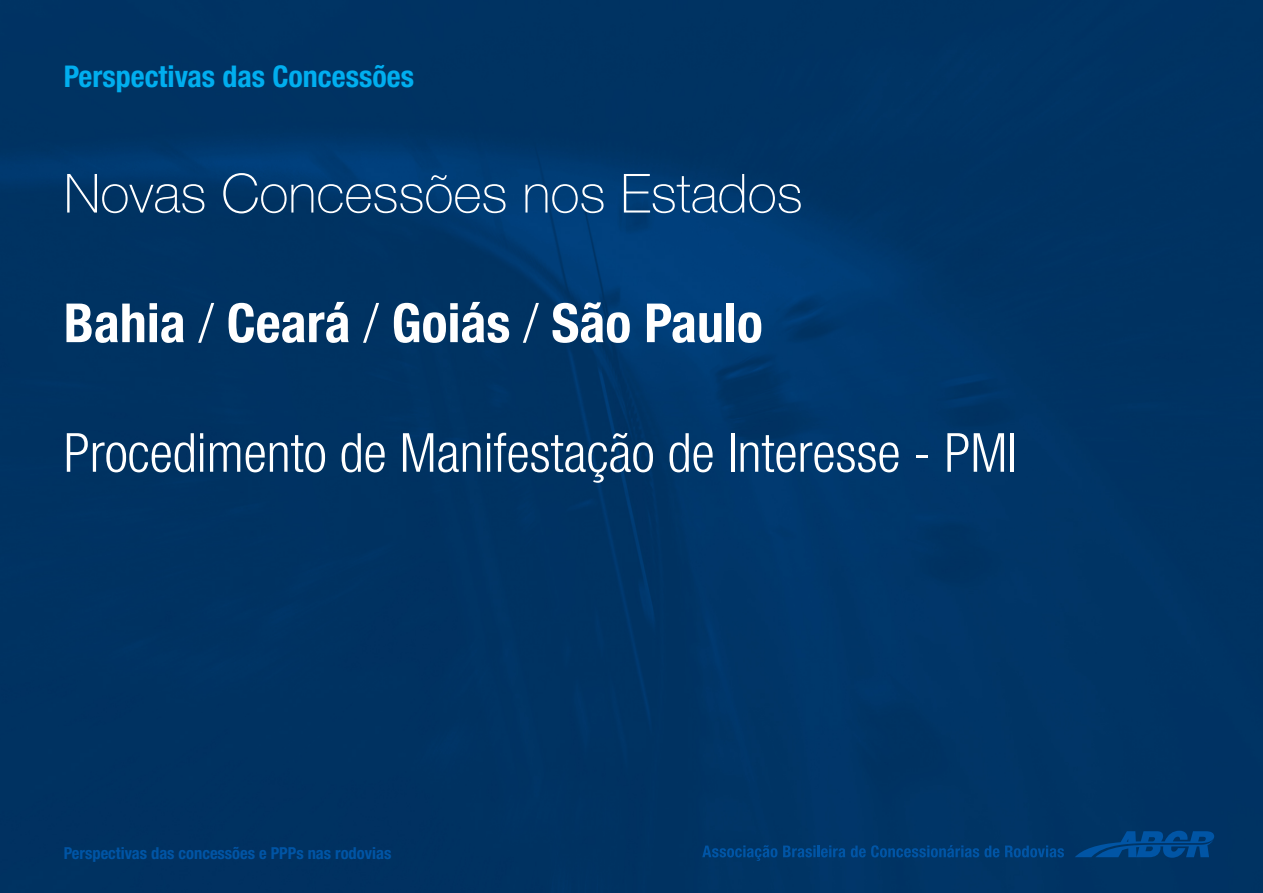
<style>
.page{position:relative;width:1263px;height:893px;background:#fff}
.page>*{position:absolute;margin:0;border:0;box-sizing:border-box;transform-origin:0 0}
.t1{font:300 condensed 54px "Helvetica Neue";color:#fff}
.t2{font:700 condensed 54px "Helvetica Neue";color:#fff}
.t3{font:100 54px "Helvetica Neue";color:#fff}
.t4{font:700 condensed 30px "Helvetica Neue";color:#00aeef}
.t5{font:700 condensed 16.5px "Helvetica Neue";color:#0155a5}
.s1{font-weight:300}
</style>
<div class="page">
<img style="left:0;top:0;width:1263px;height:893px">
<svg style="left:702px;top:845px;width:75px;height:16px"></svg>
<svg style="left:783px;top:845px;width:62px;height:12px"></svg>
<svg style="left:851px;top:845px;width:148px;height:12px;background:#00417f"></svg>
<svg style="left:1005px;top:845px;width:59px;height:12px"></svg>
<svg style="left:1075px;top:831px;width:139px;height:27px;background:#004485"></svg>
<p class="t4" style="left:64px;top:58px;width:352px">Perspectivas das Concessões</p>
<p class="t3" style="left:64px;top:162px;width:740px">Novas Concessões nos Estados</p>
<p class="t2" style="left:64px;top:290px;width:700px">Bahia <span class="s1">/</span> Ceará <span class="s1">/</span> Goiás <span class="s1">/</span> São Paulo</p>
<p class="t1" style="left:64px;top:422px;width:955px">Procedimento de Manifestação de Interesse - PMI</p>
<p class="t5" style="left:64px;top:843px;width:329px">Perspectivas das concessões e PPPs nas rodovias</p>
</div>
